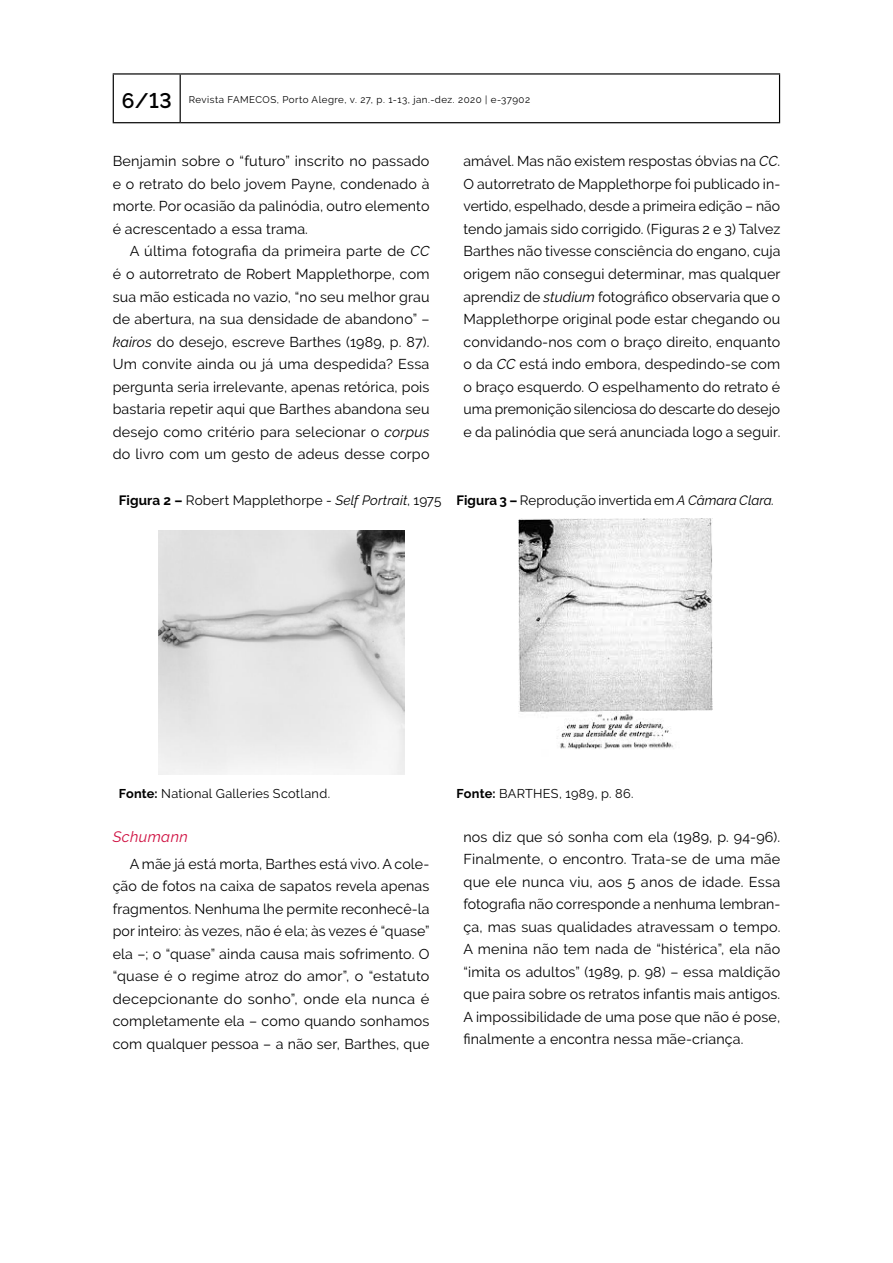
<style>
.page{position:relative;width:893px;height:1263px;background:#fff}
.page>*{position:absolute;margin:0;border:0;box-sizing:border-box;transform-origin:0 0}
.Sub_Subtitulo_com_es{font:italic 15px "Raleway";letter-spacing:.025em;color:#cf0f40}
.Miolo{font:14.25px/22.5px "Raleway";letter-spacing:.01em;color:#000;text-align:justify}
.Figura{font:13.5px "Raleway";letter-spacing:.005em;color:#000}
.Fonte{font:12.75px "Raleway";letter-spacing:.02em;color:#000}
.t1{font:9.75px "Raleway";letter-spacing:.05em;color:#000}
.s1{font-weight:600;font-size:21px}
.s2{font-style:italic}
.s3{font-weight:700}
</style>
<div class="page">
<hr style="left:180px;top:75px;width:1px;height:47px;background:#000">
<hr style="left:113px;top:73px;width:67px;height:2px;background:#000">
<hr style="left:113px;top:75px;width:1px;height:47px;background:#000">
<hr style="left:180px;top:73px;width:600px;height:2px;background:#000">
<hr style="left:779px;top:75px;width:1px;height:47px;background:#000">
<hr style="left:113px;top:122px;width:67px;height:1px;background:#000">
<hr style="left:180px;top:122px;width:600px;height:1px;background:#000">
<img style="left:159px;top:530px;width:246px;height:244px">
<img style="left:518px;top:518px;width:195px;height:231px">
<p class="t1" style="left:122px;top:94px;width:410px"><span class="s1">6/13</span> Revista FAMECOS, Porto Alegre, v. 27, p. 1-13, jan.-dez. 2020 | e-37902</p>
<p class="Miolo" style="left:113px;top:150px;width:318px">Benjamin sobre o “futuro” inscrito no passado e o retrato do belo jovem Payne, condenado à morte. Por ocasião da palinódia, outro elemento é acrescentado a essa trama.</p>
<p class="Miolo" style="left:113px;top:240px;width:318px;text-indent:17px">A última fotografia da primeira parte de <span class="s2">CC </span>é o autorretrato de Robert Mapplethorpe, com sua mão esticada no vazio, “no seu melhor grau de abertura, na sua densidade de abandono” – <span class="s2">kairos</span> do desejo, escreve Barthes (1989, p. 87).<br>Um convite ainda ou já uma despedida? Essa pergunta seria irrelevante, apenas retórica, pois bastaria repetir aqui que Barthes abandona seu desejo como critério para selecionar o <span class="s2">corpus </span>do livro com um gesto de adeus desse corpo</p>
<p class="Miolo" style="left:463px;top:150px;width:319px">amável. Mas não existem respostas óbvias na <span class="s2">CC</span>.<br>O autorretrato de Mapplethorpe foi publicado in&shy;vertido, espelhado, desde a primeira edição – não tendo jamais sido corrigido. (Figuras 2 e 3) Talvez Barthes não tivesse consciência do engano, cuja origem não consegui determinar, mas qualquer aprendiz de <span class="s2">studium</span> fotográfico observaria que o Mapplethorpe original pode estar chegando ou convidando-nos com o braço direito, enquanto o da <span class="s2">CC</span> está indo embora, despedindo-se com o braço esquerdo. O espelhamento do retrato é uma premonição silenciosa do descarte do desejo e da palinódia que será anunciada logo a seguir.</p>
<p class="Figura" style="left:119px;top:492px;width:324px"><span class="s3">Figura 2 –</span> Robert Mapplethorpe - <span class="s2">Self Portrait</span>, 1975</p>
<p class="Figura" style="left:457px;top:492px;width:319px"><span class="s3">Figura 3 –</span> Reprodução invertida em <span class="s2">A Câmara Clara.</span></p>
<p class="Fonte" style="left:119px;top:786px;width:213px"><span class="s3">Fonte:</span> National Galleries Scotland.</p>
<p class="Fonte" style="left:457px;top:786px;width:178px"><span class="s3">Fonte:</span> BARTHES, 1989, p. 86.</p>
<p class="Sub_Subtitulo_com_es" style="left:113px;top:828px;width:77px">Schumann</p>
<p class="Miolo" style="left:113px;top:852px;width:319px;text-indent:17px">A mãe já está morta, Barthes está vivo. A cole&shy;ção de fotos na caixa de sapatos revela apenas fragmentos. Nenhuma lhe permite reconhecê-la por inteiro: às vezes, não é ela; às vezes é “quase” ela –; o “quase” ainda causa mais sofrimento. O “quase é o regime atroz do amor”, o “estatuto decepcionante do sonho”, onde ela nunca é completamente ela – como quando sonhamos com qualquer pessoa – a não ser, Barthes, que</p>
<p class="Miolo" style="left:463px;top:825px;width:318px">nos diz que só sonha com ela (1989, p. 94-96).<br>Finalmente, o encontro. Trata-se de uma mãe que ele nunca viu, aos 5 anos de idade. Essa fotografia não corresponde a nenhuma lembran&shy;ça, mas suas qualidades atravessam o tempo.<br>A menina não tem nada de “histérica”, ela não “imita os adultos” (1989, p. 98) – essa maldição que paira sobre os retratos infantis mais antigos.<br>A impossibilidade de uma pose que não é pose, finalmente a encontra nessa mãe-criança.</p>
</div>
